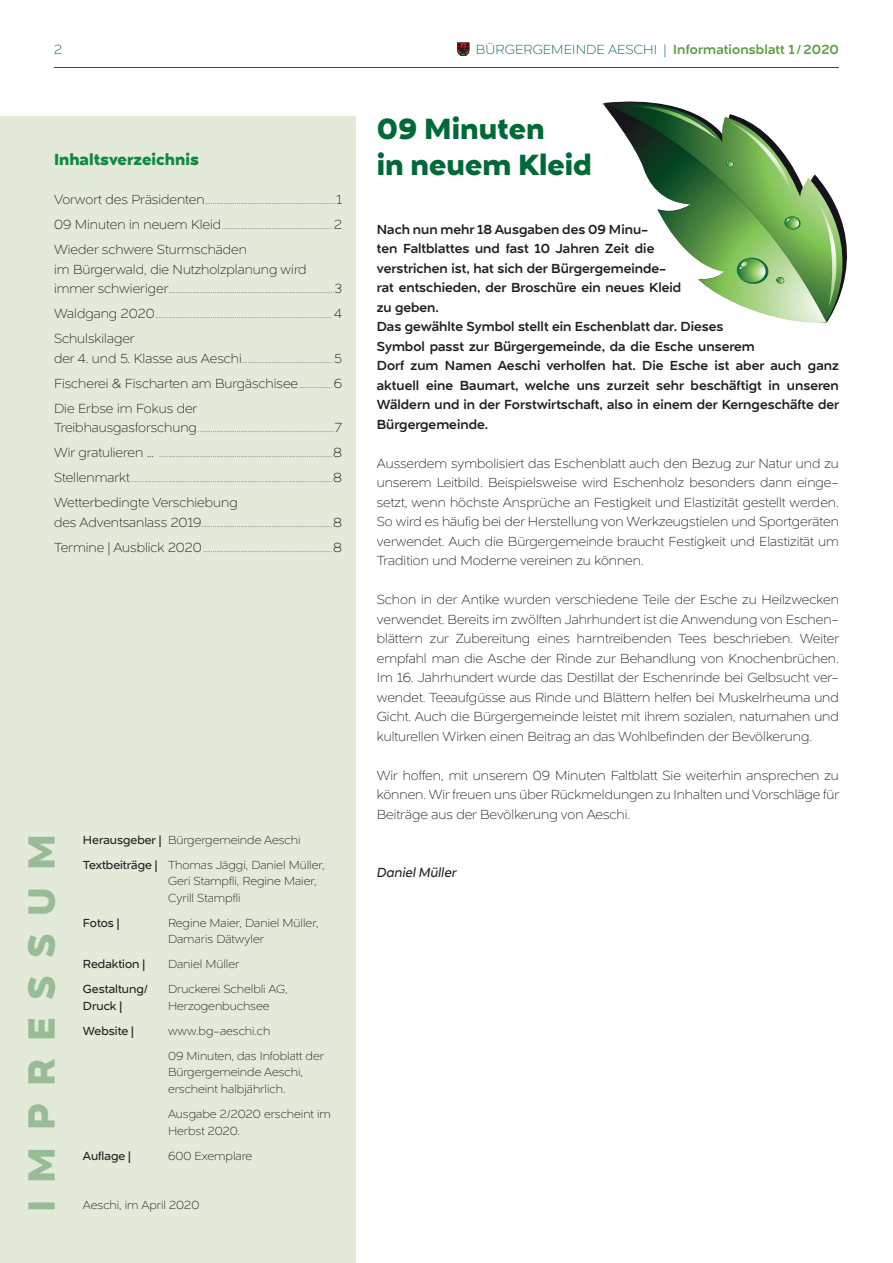
<style>
.page{position:relative;width:893px;height:1263px;background:#fff}
.page>*{position:absolute;margin:0;border:0;box-sizing:border-box;transform-origin:0 0}
.t1{font:700 39px "Naste";letter-spacing:.44em;color:#97bc96}
.t2{font:700 30px/36px "Naste";color:#006937}
.t3{font:700 16.5px "Naste";color:#10893f}
.t4{font:200 13.5px/19.5px "Naste";color:#231f20;text-align:justify}
.t5{font:500 13.5px/19.5px "Naste";color:#231f20}
.t6{font:500 13.5px "Naste";letter-spacing:.01em;color:#5a9d44}
.t7{font:italic 13.5px "Naste";color:#231f20}
.t8{font:200 13.5px "Naste";color:#006937}
.t9{font:200 12px/16.5px "Naste";color:#231f20}
.t10{font:12px "Naste";color:#231f20}
.t11{font:200 9px "Naste";color:#231f20}
.s1{font-weight:200;color:#006937}
.s2{font-size:13.5px}
.s3{font-size:9px}
.s4{font-weight:400}
</style>
<div class="page">
<svg style="left:457px;top:43px;width:12px;height:13px"></svg>
<hr style="left:54px;top:67px;width:785px;height:1px;background:#006937">
<div style="left:0;top:117px;width:355px;height:1146px;background:#e3eada"></div>
<svg style="left:603px;top:104px;width:223px;height:219px"></svg>
<svg style="left:810px;top:191px;width:37px;height:117px;background:#86ab73"></svg>
<svg style="left:620px;top:102px;width:98px;height:38px"></svg>
<svg style="left:735px;top:258px;width:35px;height:27px"></svg>
<svg style="left:784px;top:216px;width:17px;height:14px"></svg>
<svg style="left:776px;top:277px;width:9px;height:7px"></svg>
<svg style="left:725px;top:122px;width:68px;height:74px"></svg>
<p class="t8" style="left:54px;top:41px;width:9px">2</p>
<p class="t6" style="left:476px;top:40px;width:364px"><span class="s1">BÜRGERGEMEINDE AESCHI |</span> Informationsblatt 1 /2020</p>
<p class="t3" style="left:54px;top:146px;width:146px">Inhaltsverzeichnis</p>
<p class="t11" style="left:54px;top:195px;width:289px"><span class="s2">Vorwort des Präsidenten</span>.......................................................................<span class="s2">1</span></p>
<p class="t11" style="left:54px;top:220px;width:289px"><span class="s2">09 Minuten in neuem Kleid</span>............................................................ <span class="s2">2</span></p>
<p class="t4" style="left:54px;top:239px;width:254px">Wieder schwere Sturmschäden<br>im Bürgerwald, die Nutzholzplanung wird</p>
<p class="t11" style="left:54px;top:284px;width:289px"><span class="s2">immer schwieriger</span>..........................................................................................<span class="s2">3</span></p>
<p class="t11" style="left:54px;top:309px;width:289px"><span class="s2">Waldgang 2020</span>................................................................................................ <span class="s2">4</span></p>
<p class="t4" style="left:54px;top:328px;width:82px">Schulskilager</p>
<p class="t11" style="left:54px;top:354px;width:289px"><span class="s2">der 4. und 5. Klasse aus Aeschi</span>................................................. <span class="s2">5</span></p>
<p class="t4" style="left:54px;top:370px;width:289px;line-height:25px">Fischerei &amp; Fischarten am Burgäschisee<span class="s3">..................</span>6<br>Die Erbse im Fokus der</p>
<p class="t11" style="left:54px;top:423px;width:289px"><span class="s2">Treibhausgasforschung</span>..........................................................................<span class="s2">7</span></p>
<p class="t11" style="left:54px;top:448px;width:289px"><span class="s2">Wir gratulieren …</span> ..............................................................................................<span class="s2">8</span></p>
<p class="t11" style="left:54px;top:473px;width:289px"><span class="s2">Stellenmarkt</span> .............................................................................................................<span class="s2">8</span></p>
<p class="t4" style="left:54px;top:493px;width:185px">Wetterbedingte Verschiebung</p>
<p class="t11" style="left:54px;top:518px;width:289px"><span class="s2">des Adventsanlass 2019</span>.......................................................................<span class="s2">8</span></p>
<p class="t11" style="left:54px;top:543px;width:289px"><span class="s2">Termine | Ausblick 2020</span> ......................................................................<span class="s2">8</span></p>
<h1 class="t1" style="left:11px;top:1212px;width:379px;rotate:-90deg">IMPRESSUM</h1>
<p class="t9" style="left:83px;top:827px;width:243px;line-height:25px"><span class="s4">Herausgeber |</span> Bürgergemeinde Aeschi<br><span class="s4">Textbeiträge |</span> Thomas Jäggi, Daniel Müller,</p>
<p class="t9" style="left:168px;top:873px;width:150px">Geri Stampfli, Regine Maier,<br>Cyrill Stampfli</p>
<p class="t10" style="left:83px;top:914px;width:38px">Fotos |</p>
<p class="t9" style="left:168px;top:914px;width:152px">Regine Maier, Daniel Müller,<br>Damaris Dätwyler</p>
<p class="t10" style="left:83px;top:956px;width:64px">Redaktion |</p>
<p class="t9" style="left:168px;top:956px;width:73px">Daniel Müller</p>
<p class="t10" style="left:83px;top:981px;width:67px">Gestaltung/</p>
<p class="t9" style="left:168px;top:981px;width:121px">Druckerei Schelbli AG,</p>
<p class="t10" style="left:83px;top:997px;width:41px">Druck |</p>
<p class="t9" style="left:168px;top:997px;width:103px">Herzogenbuchsee</p>
<p class="t10" style="left:83px;top:1022px;width:53px">Website |</p>
<p class="t9" style="left:168px;top:1018px;width:158px;line-height:25px">www.bg-aeschi.ch<br>09 Minuten, das Infoblatt der</p>
<p class="t9" style="left:168px;top:1064px;width:136px">Bürgergemeinde Aeschi, erscheint halbjährlich.</p>
<p class="t9" style="left:168px;top:1105px;width:164px">Ausgabe 2/2020 erscheint im<br>Herbst 2020.</p>
<p class="t10" style="left:83px;top:1147px;width:49px">Auflage |</p>
<p class="t9" style="left:168px;top:1147px;width:86px">600 Exemplare</p>
<p class="t9" style="left:83px;top:1196px;width:118px">Aeschi, im April 2020</p>
<h2 class="t2" style="left:377px;top:110px;width:217px">09 Minuten<br>in neuem Kleid</h2>
<p class="t5" style="left:377px;top:219px;width:464px">Nach nun mehr 18 Ausgaben des 09 Minu-<br>ten Faltblattes und fast 10 Jahren Zeit die<br>verstrichen ist, hat sich der Bürgergemeinde-<br>rat entschieden, der Broschüre ein neues Kleid<br>zu geben.<br>Das gewählte Symbol stellt ein Eschenblatt dar. Dieses<br>Symbol passt zur Bürgergemeinde, da die Esche unserem<br>Dorf zum Namen Aeschi verholfen hat. Die Esche ist aber auch ganz aktuell eine Baumart, welche uns zurzeit sehr beschäftigt in unseren Wäldern und in der Forstwirtschaft, also in einem der Kerngeschäfte der Bürgergemeinde.</p>
<p class="t4" style="left:377px;top:453px;width:464px">Ausserdem symbolisiert das Eschenblatt auch den Bezug zur Natur und zu unserem Leitbild. Beispielsweise wird Eschenholz besonders dann einge&shy;setzt, wenn höchste Ansprüche an Festigkeit und Elastizität gestellt werden.<br>So wird es häufig bei der Herstellung von Werkzeugstielen und Sportgeräten verwendet. Auch die Bürgergemeinde braucht Festigkeit und Elastizität um Tradition und Moderne vereinen zu können.</p>
<p class="t4" style="left:377px;top:590px;width:464px">Schon in der Antike wurden verschiedene Teile der Esche zu Heilzwecken verwendet. Bereits im zwölften Jahrhundert ist die Anwendung von Eschen&shy;blättern zur Zubereitung eines harntreibenden Tees beschrieben. Weiter empfahl man die Asche der Rinde zur Behandlung von Knochenbrüchen.<br>Im 16. Jahrhundert wurde das Destillat der Eschenrinde bei Gelbsucht ver&shy;wendet. Teeaufgüsse aus Rinde und Blättern helfen bei Muskelrheuma und Gicht. Auch die Bürgergemeinde leistet mit ihrem sozialen, naturnahen und kulturellen Wirken einen Beitrag an das Wohlbefinden der Bevölkerung.</p>
<p class="t4" style="left:377px;top:765px;width:464px">Wir hoffen, mit unserem 09 Minuten Faltblatt Sie weiterhin ansprechen zu können. Wir freuen uns über Rückmeldungen zu Inhalten und Vorschläge für Beiträge aus der Bevölkerung von Aeschi.</p>
<p class="t7" style="left:377px;top:863px;width:81px">Daniel Müller</p>
</div>
